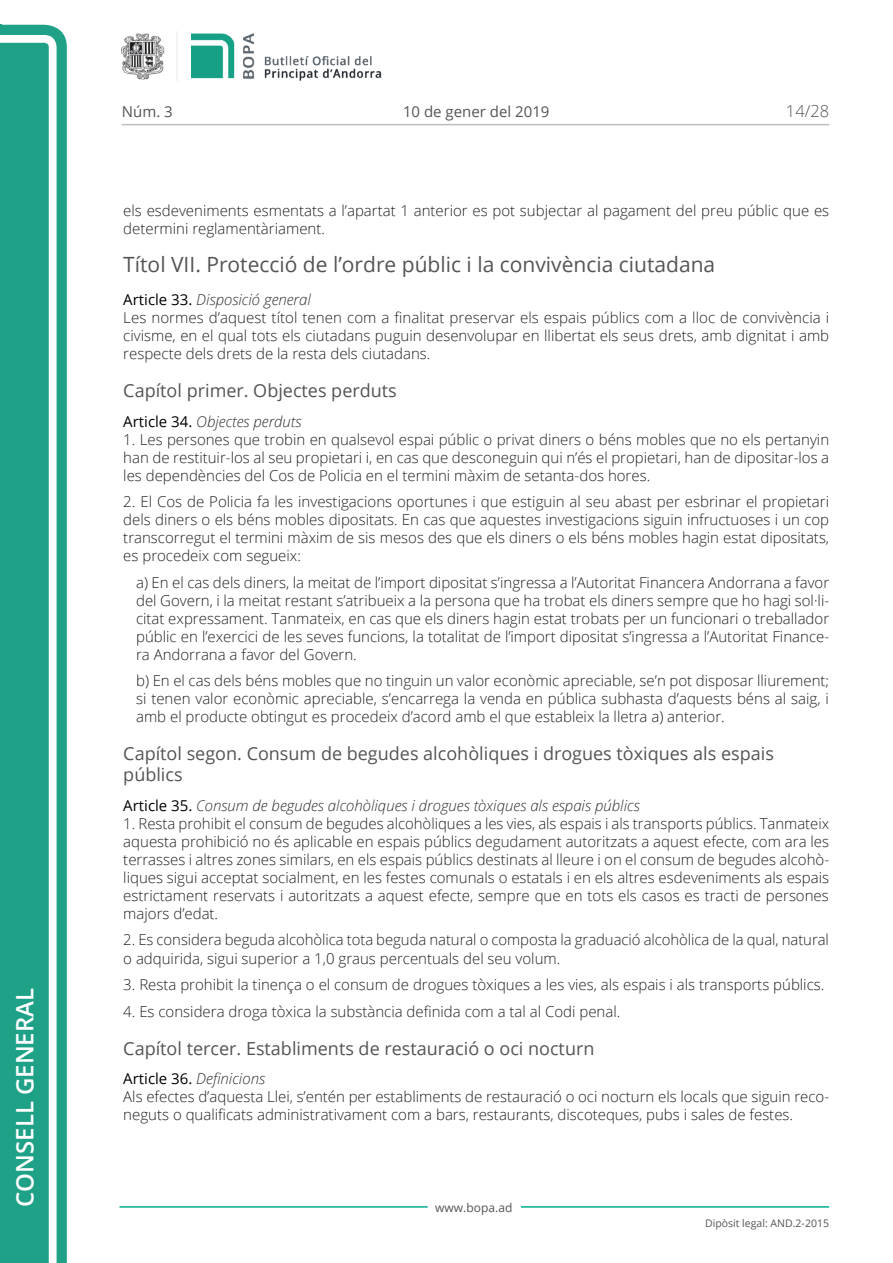
<style>
.page{position:relative;width:893px;height:1263px;background:#fff}
.page>*{position:absolute;margin:0;border:0;box-sizing:border-box;transform-origin:0 0}
.t1{font:600 24px "Open Sans";color:#fff}
.Titol_4{font:21px "Open Sans";color:#545454}
.Titol_6{font:18px/21px "Open Sans";color:#545454}
.t2{font:300 16.5px "Open Sans";color:#545454}
.Body_text{font:300 15px/18px "Open Sans";color:#231f20;text-align:justify}
.Body_text_i{font:300 15px/18px "Open Sans";color:#231f20;text-align:justify}
.Titol_7{font:italic 300 15px "Open Sans";color:#303030}
.t3{font:15px "Open Sans";color:#545454}
.t4{font:12px "Open Sans";color:#545454}
.t5{font:10.5px "Open Sans";color:#545454}
.s1{font-weight:400;font-style:normal;color:#000}
</style>
<div class="page">
<svg style="left:0;top:25px;width:67px;height:1238px;fill:#1ea187"></svg>
<div style="left:0;top:43px;width:49px;height:1220px;background:#1ea187"></div>
<img style="left:122px;top:32px;width:260px;height:49px">
<hr style="left:119px;top:1206px;width:309px;height:2px;background:#00ae91">
<hr style="left:521px;top:1206px;width:308px;height:2px;background:#00ae91">
<hr style="left:122px;top:124px;width:707px;height:1px;background:#bcbdc0">
<h1 class="t1" style="left:8px;top:1207px;width:220px;rotate:-90deg">Consell General</h1>
<p class="t3" style="left:122px;top:102px;width:52px">Núm. 3</p>
<p class="t3" style="left:403px;top:102px;width:148px">10 de gener del 2019</p>
<p class="t2" style="left:786px;top:100px;width:45px">14/28</p>
<p class="Body_text" style="left:123px;top:201px;width:707px">els esdeveniments esmentats a l’apartat 1 anterior es pot subjectar al pagament del preu públic que es determini reglamentàriament.</p>
<p class="Titol_4" style="left:123px;top:250px;width:593px">Títol VII. Protecció de l’ordre públic i la convivència ciutadana</p>
<p class="Titol_7" style="left:123px;top:290px;width:189px"><span class="s1">Article 33.</span> Disposició general</p>
<p class="Body_text" style="left:123px;top:308px;width:707px">Les normes d’aquest títol tenen com a finalitat preservar els espais públics com a lloc de convivència i civisme, en el qual tots els ciutadans puguin desenvolupar en llibertat els seus drets, amb dignitat i amb respecte dels drets de la resta dels ciutadans.</p>
<p class="Titol_6" style="left:123px;top:380px;width:275px">Capítol primer. Objectes perduts</p>
<p class="Titol_7" style="left:123px;top:411px;width:180px"><span class="s1">Article 34.</span> Objectes perduts</p>
<p class="Body_text" style="left:123px;top:430px;width:707px">1. Les persones que trobin en qualsevol espai públic o privat diners o béns mobles que no els pertanyin han de restituir-los al seu propietari i, en cas que desconeguin qui n’és el propietari, han de dipositar-los a les dependències del Cos de Policia en el termini màxim de setanta-dos hores.</p>
<p class="Body_text" style="left:123px;top:493px;width:707px">2. El Cos de Policia fa les investigacions oportunes i que estiguin al seu abast per esbrinar el propietari dels diners o els béns mobles dipositats. En cas que aquestes investigacions siguin infructuoses i un cop transcorregut el termini màxim de sis mesos des que els diners o els béns mobles hagin estat dipositats, es procedeix com segueix:</p>
<p class="Body_text_i" style="left:136px;top:573px;width:695px">a) En el cas dels diners, la meitat de l’import dipositat s’ingressa a l’Autoritat Financera Andorrana a favor del Govern, i la meitat restant s’atribueix a la persona que ha trobat els diners sempre que ho hagi sol·li&shy;citat expressament. Tanmateix, en cas que els diners hagin estat trobats per un funcionari o treballador públic en l’exercici de les seves funcions, la totalitat de l’import dipositat s’ingressa a l’Autoritat Finance&shy;ra Andorrana a favor del Govern.</p>
<p class="Body_text_i" style="left:136px;top:672px;width:695px">b) En el cas dels béns mobles que no tinguin un valor econòmic apreciable, se’n pot disposar lliurement; si tenen valor econòmic apreciable, s’encarrega la venda en pública subhasta d’aquests béns al saig, i amb el producte obtingut es procedeix d’acord amb el que estableix la lletra a) anterior.</p>
<p class="Titol_6" style="left:123px;top:743px;width:652px">Capítol segon. Consum de begudes alcohòliques i drogues tòxiques als espais públics</p>
<p class="Titol_7" style="left:123px;top:795px;width:518px"><span class="s1">Article 35.</span> Consum de begudes alcohòliques i drogues tòxiques als espais públics</p>
<p class="Body_text" style="left:123px;top:814px;width:707px">1. Resta prohibit el consum de begudes alcohòliques a les vies, als espais i als transports públics. Tanmateix aquesta prohibició no és aplicable en espais públics degudament autoritzats a aquest efecte, com ara les terrasses i altres zones similars, en els espais públics destinats al lleure i on el consum de begudes alcohò&shy;liques sigui acceptat socialment, en les festes comunals o estatals i en els altres esdeveniments als espais estrictament reservats i autoritzats a aquest efecte, sempre que en tots els casos es tracti de persones majors d’edat.</p>
<p class="Body_text" style="left:123px;top:931px;width:707px">2. Es considera beguda alcohòlica tota beguda natural o composta la graduació alcohòlica de la qual, natural o adquirida, sigui superior a 1,0 graus percentuals del seu volum.</p>
<p class="Body_text" style="left:123px;top:975px;width:703px">3. Resta prohibit la tinença o el consum de drogues tòxiques a les vies, als espais i als transports públics.</p>
<p class="Body_text" style="left:123px;top:1002px;width:498px">4. Es considera droga tòxica la substància definida com a tal al Codi penal.</p>
<p class="Titol_6" style="left:123px;top:1037px;width:473px">Capítol tercer. Establiments de restauració o oci nocturn</p>
<p class="Titol_7" style="left:123px;top:1068px;width:143px"><span class="s1">Article 36.</span> Definicions</p>
<p class="Body_text" style="left:123px;top:1087px;width:707px">Als efectes d’aquesta Llei, s’entén per establiments de restauració o oci nocturn els locals que siguin reco&shy;neguts o qualificats administrativament com a bars, restaurants, discoteques, pubs i sales de festes.</p>
<p class="t4" style="left:435px;top:1199px;width:79px">www.bopa.ad</p>
<p class="t5" style="left:705px;top:1216px;width:125px">Dipòsit legal: AND.2-2015</p>
</div>
